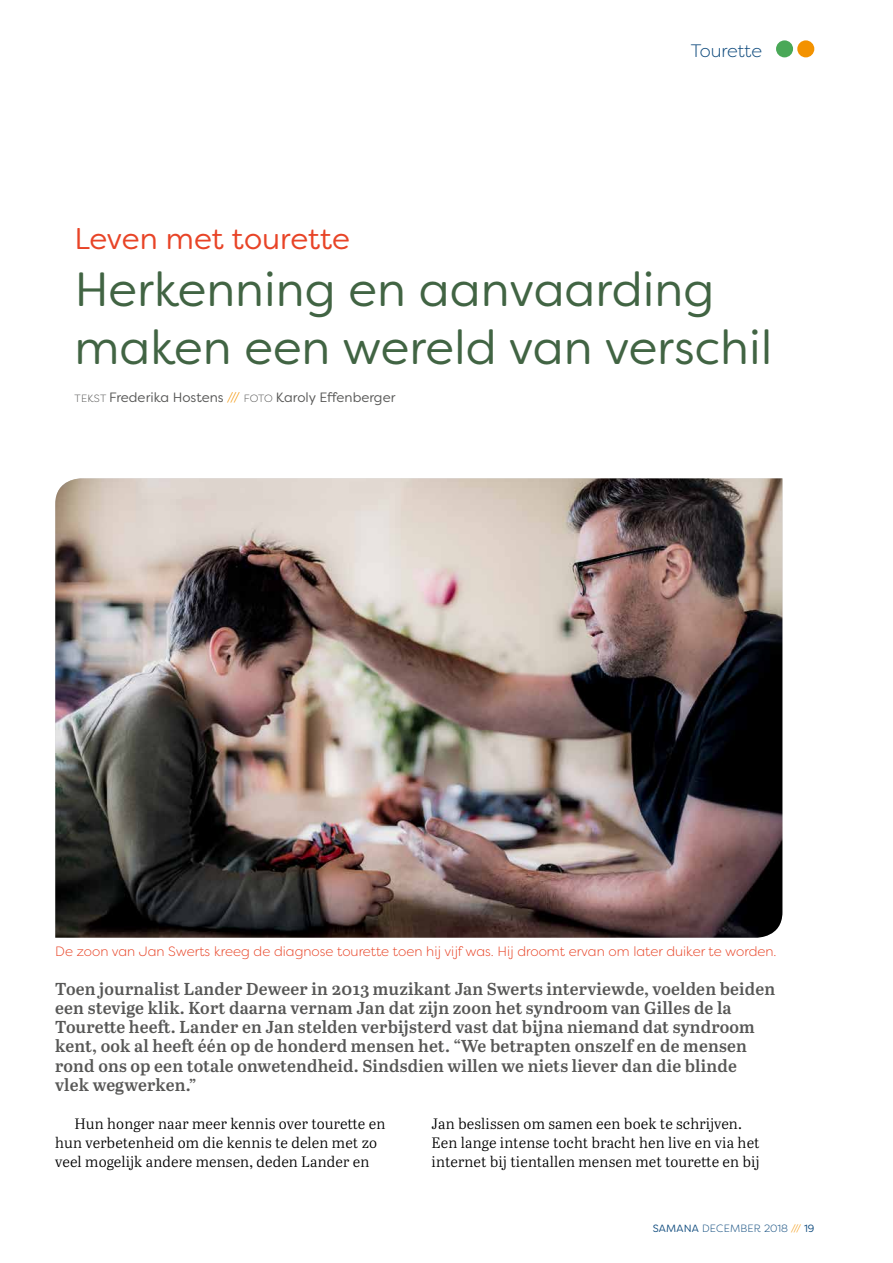
<style>
.page{position:relative;width:893px;height:1263px;background:#fff}
.page>*{position:absolute;margin:0;border:0;box-sizing:border-box;transform-origin:0 0}
.t1{font:48px/57.4px "Filson Soft";color:#416443}
.t2{font:30px "Filson Soft";color:#e84427}
.t3{font:300 18px "Filson Soft";color:#0e4a7d}
.t4{font:600 17.25px/19.2px "Abril Text";letter-spacing:.01em;color:#575756}
.t5{font:15px/19.2px "Abril Text Lt";letter-spacing:.01em;color:#000}
.t6{font:300 13.5px "Filson Soft";color:#e84427}
.t7{font:13.5px "Filson Soft";color:#575756}
.t8{font:300 10.5px "Filson Soft";letter-spacing:.02em;color:#0e4a7d}
.s1{font-weight:300;font-size:10.5px}
.s2{font-weight:300;color:#f39200}
.s3{font-weight:400}
.s4{color:#f39200}
</style>
<div class="page">
<div style="left:776px;top:40px;width:17px;height:17px;background:#49a857;border-radius:50%"></div>
<div style="left:797px;top:40px;width:17px;height:17px;background:#f39200;border-radius:50%"></div>
<img style="left:55px;top:478px;width:727px;height:460px">
<p class="t3" style="left:691px;top:40px;width:73px">Tourette</p>
<h2 class="t2" style="left:74px;top:219px;width:277px">Leven met tourette</h2>
<h1 class="t1" style="left:74px;top:260px;width:700px">Herkenning en aanvaarding maken een wereld van verschil</h1>
<p class="t7" style="left:75px;top:389px;width:322px"><span class="s1">TEKST</span> Frederika Hostens <span class="s2">///</span> <span class="s1">FOTO</span> Karoly Effenberger</p>
<p class="t6" style="left:55px;top:943px;width:723px">De zoon van Jan Swerts kreeg de diagnose tourette toen hij vijf was. Hij droomt ervan om later duiker te worden.</p>
<p class="t4" style="left:55px;top:978px;width:721px">Toen journalist Lander Deweer in 2013 muzikant Jan Swerts interviewde, voelden beiden een stevige klik. Kort daarna vernam Jan dat zijn zoon het syndroom van Gilles de la Tourette heeft. Lander en Jan stelden verbijsterd vast dat bijna niemand dat syndroom kent, ook al heeft één op de honderd mensen het. “We betrapten onszelf en de mensen rond ons op een totale onwetendheid. Sindsdien willen we niets liever dan die blinde<br>vlek wegwerken.”</p>
<p class="t5" style="left:55px;top:1113px;width:332px;text-indent:19px">Hun honger naar meer kennis over tourette en hun verbetenheid om die kennis te delen met zo veel mogelijk andere mensen, deden Lander en</p>
<p class="t5" style="left:432px;top:1113px;width:329px">Jan beslissen om samen een boek te schrijven.<br>Een lange intense tocht bracht hen live en via het internet bij tientallen mensen met tourette en bij</p>
<p class="t8" style="left:653px;top:1222px;width:163px"><span class="s3">SAMANA</span> DECEMBER 2018 <span class="s4">///</span> <span class="s3">19</span></p>
</div>
